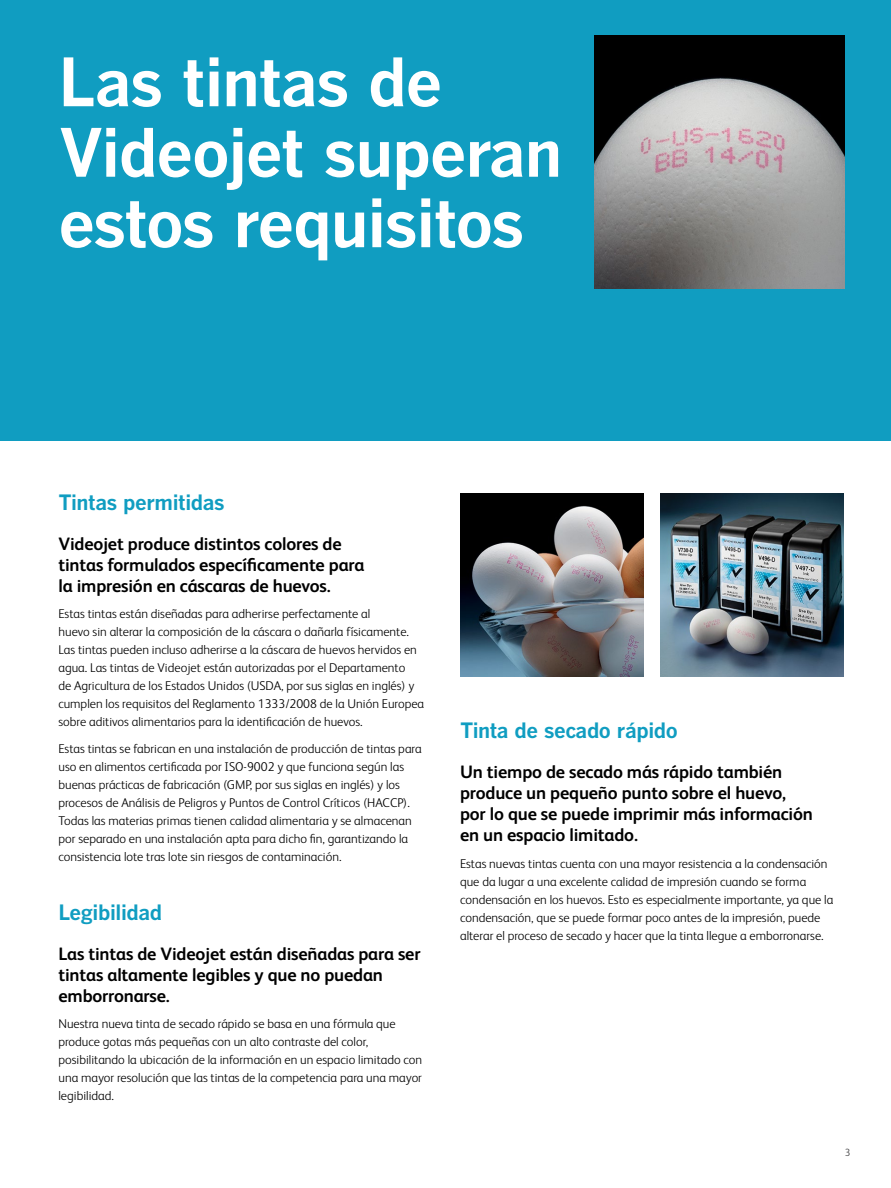
<style>
.page{position:relative;width:891px;height:1188px;background:#fff}
.page>*{position:absolute;margin:0;border:0;box-sizing:border-box;transform-origin:0 0}
.t1{font:700 66px/70.5px "Benton Gothic";letter-spacing:-.02em;color:#fff}
.t2{font:700 21px "Benton Gothic";letter-spacing:-.02em;color:#109dc1}
.t3{font:700 18px/21px "FS Albert Pro";letter-spacing:-.01em;color:#000}
.t4{font:300 12.75px/18px "FS Albert Pro";color:#000}
.t5{font:300 10.5px "FS Albert Pro";color:#414042}
</style>
<div class="page">
<div style="left:0;top:0;width:891px;height:440px;background:#109dc1"></div>
<img style="left:594px;top:36px;width:251px;height:253px">
<img style="left:460px;top:493px;width:183px;height:183px">
<img style="left:661px;top:493px;width:183px;height:183px">
<h1 class="t1" style="left:58px;top:48px;width:506px">Las tintas de<br>Videojet superan estos requisitos</h1>
<h2 class="t2" style="left:58px;top:490px;width:168px">Tintas permitidas</h2>
<h3 class="t3" style="left:58px;top:532px;width:308px">Videojet produce distintos colores de tintas formulados específicamente para la impresión en cáscaras de huevos.</h3>
<p class="t4" style="left:58px;top:604px;width:367px">Estas tintas están diseñadas para adherirse perfectamente al<br>huevo sin alterar la composición de la cáscara o dañarla físicamente.<br>Las tintas pueden incluso adherirse a la cáscara de huevos hervidos en agua. Las tintas de Videojet están autorizadas por el Departamento<br>de Agricultura de los Estados Unidos (USDA, por sus siglas en inglés) y cumplen los requisitos del Reglamento 1333/2008 de la Unión Europea sobre aditivos alimentarios para la identificación de huevos.</p>
<p class="t4" style="left:58px;top:739px;width:365px">Estas tintas se fabrican en una instalación de producción de tintas para uso en alimentos certificada por ISO-9002 y que funciona según las buenas prácticas de fabricación (GMP, por sus siglas en inglés) y los procesos de Análisis de Peligros y Puntos de Control Críticos (HACCP).<br>Todas las materias primas tienen calidad alimentaria y se almacenan por separado en una instalación apta para dicho fin, garantizando la consistencia lote tras lote sin riesgos de contaminación.</p>
<h2 class="t2" style="left:58px;top:900px;width:105px">Legibilidad</h2>
<h3 class="t3" style="left:58px;top:942px;width:364px">Las tintas de Videojet están diseñadas para ser tintas altamente legibles y que no puedan emborronarse.</h3>
<p class="t4" style="left:58px;top:1014px;width:365px">Nuestra nueva tinta de secado rápido se basa en una fórmula que produce gotas más pequeñas con un alto contraste del color, posibilitando la ubicación de la información en un espacio limitado con una mayor resolución que las tintas de la competencia para una mayor legibilidad.</p>
<h2 class="t2" style="left:460px;top:718px;width:219px">Tinta de secado rápido</h2>
<h3 class="t3" style="left:460px;top:760px;width:354px">Un tiempo de secado más rápido también produce un pequeño punto sobre el huevo, por lo que se puede imprimir más información en un espacio limitado.</h3>
<p class="t4" style="left:460px;top:853px;width:375px">Estas nuevas tintas cuenta con una mayor resistencia a la condensación que da lugar a una excelente calidad de impresión cuando se forma condensación en los huevos. Esto es especialmente importante, ya que la condensación, que se puede formar poco antes de la impresión, puede alterar el proceso de secado y hacer que la tinta llegue a emborronarse.</p>
<p class="t5" style="left:845px;top:1145px;width:7px">3</p>
</div>
